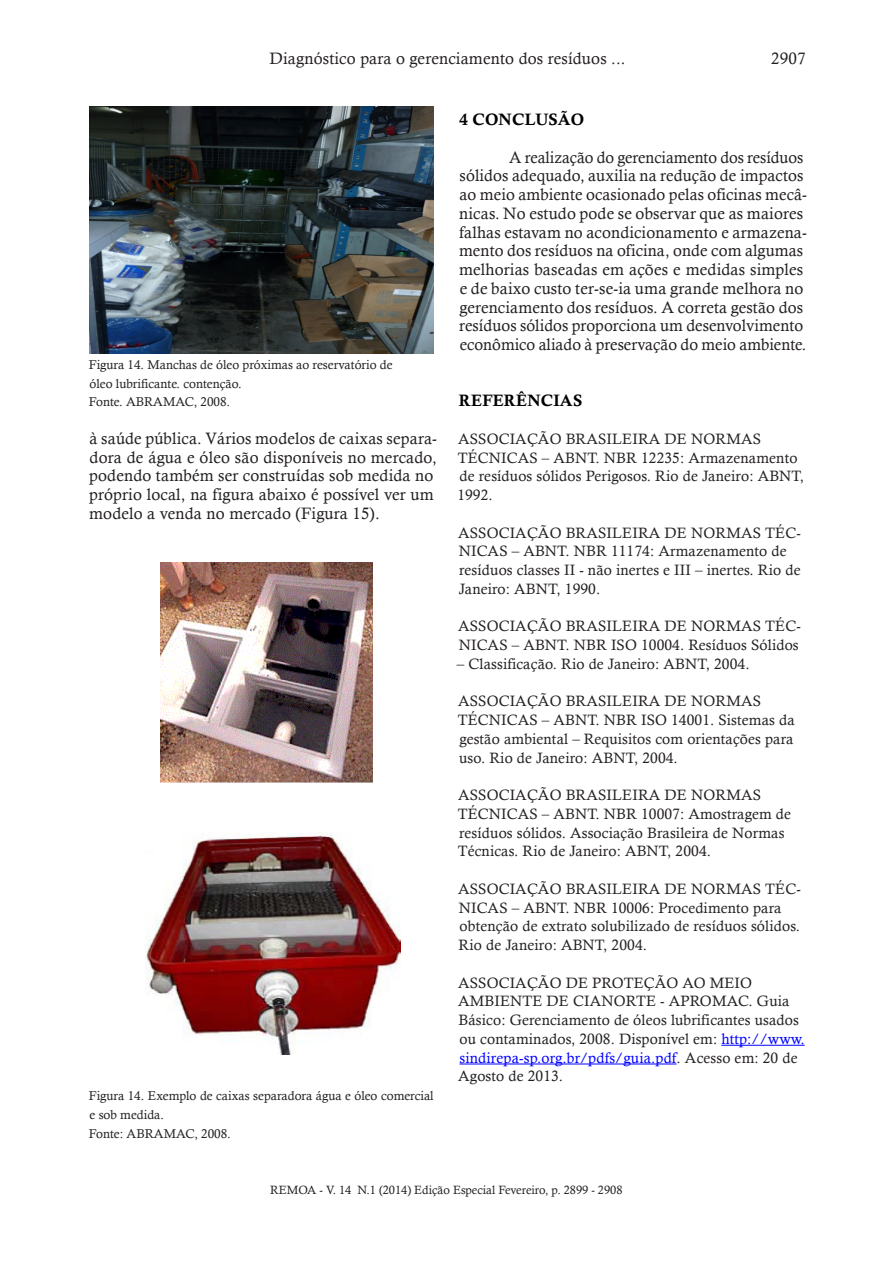
<style>
.page{position:relative;width:893px;height:1263px;background:#fff}
.page>*{position:absolute;margin:0;border:0;box-sizing:border-box;transform-origin:0 0}
.texto_Corrido{font:16.5px/18.8px "Calisto";letter-spacing:.01em;color:#231f20}
.t1{font:16.5px "Calis MT Bol";letter-spacing:.01em;color:#000}
.Referencias{font:15px/18.8px "Calisto";letter-spacing:.01em;color:#231f20}
.t2{font:12.75px/18.8px "Calisto";color:#231f20}
.t3{font:12px "Calisto";color:#231f20}
.s1{color:#00f}
</style>
<div class="page">
<hr style="left:721px;top:1045px;width:84px;height:1px;background:#00f">
<hr style="left:460px;top:1063px;width:217px;height:1px;background:#00f">
<img style="left:160px;top:562px;width:213px;height:220px">
<img style="left:145px;top:834px;width:256px;height:221px">
<img style="left:89px;top:106px;width:345px;height:247px">
<p class="texto_Corrido" style="left:270px;top:49px;width:357px">Diagnóstico para o gerenciamento dos resíduos ...</p>
<p class="texto_Corrido" style="left:771px;top:49px;width:36px">2907</p>
<p class="t2" style="left:89px;top:355px;width:305px">Figura 14. Manchas de óleo próximas ao reservatório de óleo lubrificante. contenção.</p>
<p class="t2" style="left:89px;top:392px;width:143px">Fonte. ABRAMAC, 2008.</p>
<p class="texto_Corrido" style="left:89px;top:429px;width:349px">à saúde pública. Vários modelos de caixas separa&shy;dora de água e óleo são disponíveis no mercado, podendo também ser construídas sob medida no próprio local, na figura abaixo é possível ver um modelo a venda no mercado (Figura 15).</p>
<p class="t2" style="left:89px;top:1086px;width:347px">Figura 14. Exemplo de caixas separadora água e óleo comercial e sob medida.</p>
<p class="t2" style="left:89px;top:1124px;width:144px">Fonte: ABRAMAC, 2008.</p>
<p class="t1" style="left:459px;top:110px;width:126px">4 CONCLUSÃO</p>
<p class="texto_Corrido" style="left:459px;top:147px;width:349px;text-indent:50px">A realização do gerenciamento dos resíduos sólidos adequado, auxilia na redução de impactos ao meio ambiente ocasionado pelas oficinas mecâ&shy;nicas. No estudo pode se observar que as maiores falhas estavam no acondicionamento e armazena&shy;mento dos resíduos na oficina, onde com algumas melhorias baseadas em ações e medidas simples e de baixo custo ter-se-ia uma grande melhora no gerenciamento dos resíduos. A correta gestão dos resíduos sólidos proporciona um desenvolvimento econômico aliado à preservação do meio ambiente.</p>
<p class="t1" style="left:459px;top:391px;width:125px">REFERÊNCIAS</p>
<p class="Referencias" style="left:457px;top:429px;width:348px">ASSOCIAÇÃO BRASILEIRA DE NORMAS TÉCNICAS – ABNT. NBR 12235: Armazenamento de resíduos sólidos Perigosos. Rio de Janeiro: ABNT, 1992.</p>
<p class="Referencias" style="left:458px;top:523px;width:344px">ASSOCIAÇÃO BRASILEIRA DE NORMAS TÉC-NICAS – ABNT. NBR 11174: Armazenamento de resíduos classes II - não inertes e III – inertes. Rio de Janeiro: ABNT, 1990.</p>
<p class="Referencias" style="left:458px;top:617px;width:344px">ASSOCIAÇÃO BRASILEIRA DE NORMAS TÉC-<br>NICAS – ABNT. NBR ISO 10004. Resíduos Sólidos</p>
<p class="Referencias" style="left:457px;top:654px;width:294px">– Classificação. Rio de Janeiro: ABNT, 2004.</p>
<p class="Referencias" style="left:458px;top:692px;width:339px">ASSOCIAÇÃO BRASILEIRA DE NORMAS TÉCNICAS – ABNT. NBR ISO 14001. Sistemas da gestão ambiental – Requisitos com orientações para uso. Rio de Janeiro: ABNT, 2004.</p>
<p class="Referencias" style="left:458px;top:785px;width:335px">ASSOCIAÇÃO BRASILEIRA DE NORMAS TÉCNICAS – ABNT. NBR 10007: Amostragem de resíduos sólidos. Associação Brasileira de Normas Técnicas. Rio de Janeiro: ABNT, 2004.</p>
<p class="Referencias" style="left:458px;top:879px;width:344px">ASSOCIAÇÃO BRASILEIRA DE NORMAS TÉC-NICAS – ABNT. NBR 10006: Procedimento para obtenção de extrato solubilizado de resíduos sólidos.<br>Rio de Janeiro: ABNT, 2004.</p>
<p class="Referencias" style="left:458px;top:973px;width:348px">ASSOCIAÇÃO DE PROTEÇÃO AO MEIO AMBIENTE DE CIANORTE - APROMAC. Guia Básico: Gerenciamento de óleos lubrificantes usados ou contaminados, 2008. Disponível em: <span class="s1">http://www. sindirepa-sp.org.br/pdfs/guia.pdf</span>. Acesso em: 20 de Agosto de 2013.</p>
<p class="t3" style="left:270px;top:1183px;width:354px">REMOA - V. 14 N.1 (2014) Edição Especial Fevereiro, p. 2899 - 2908</p>
</div>
